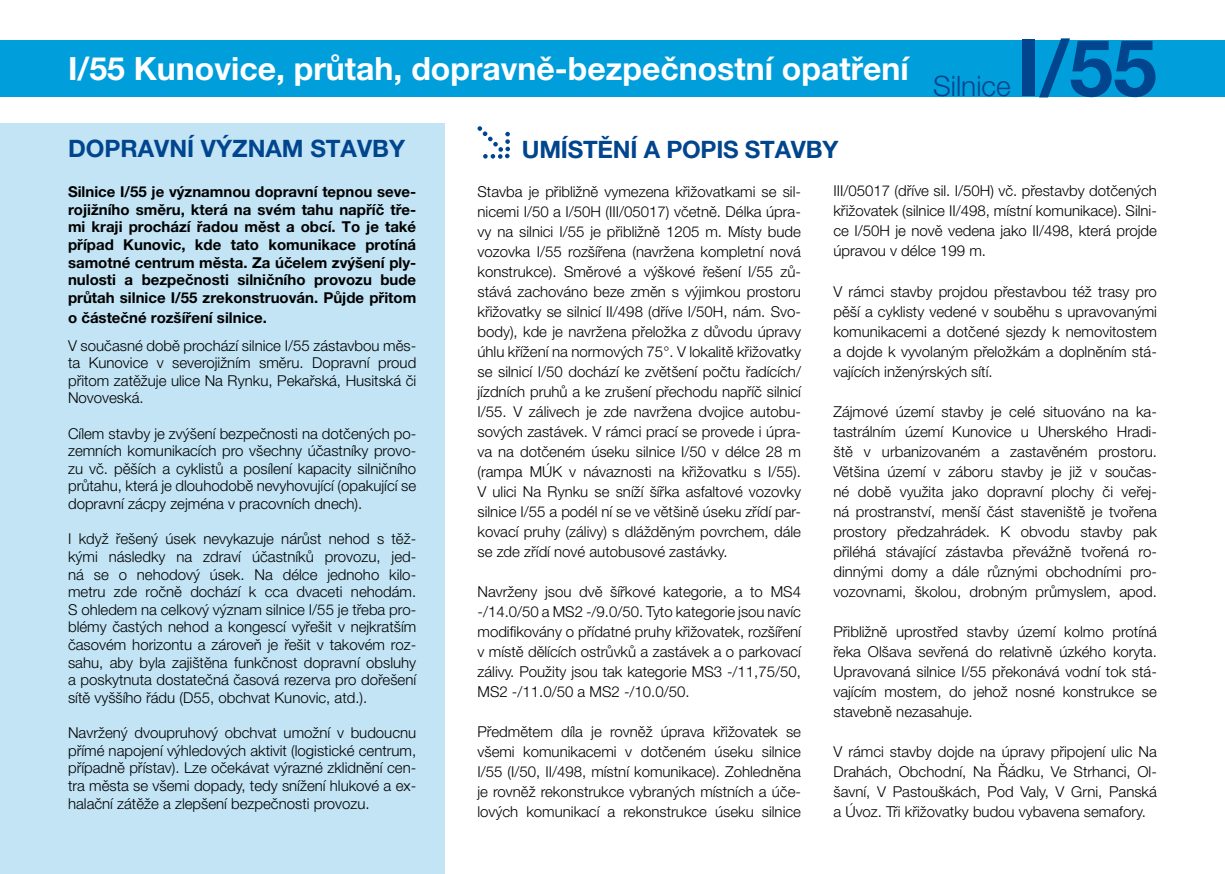
<style>
.page{position:relative;width:1225px;height:874px;background:#fff}
.page>*{position:absolute;margin:0;border:0;box-sizing:border-box;transform-origin:0 0}
.t1{font:700 78.8px "Helvetica Neue LT Pro";color:#00458d}
.t2{font:700 32px "Helvetica Neue LT Pro";color:#fff}
.t3{font:300 28.2px "Helvetica Neue LT Pro";color:#00458d}
.t4{font:700 24px "Helvetica Neue LT Pro";color:#00458d}
.t5{font:300 15px/20px "Helvetica Neue LT Pro";color:#000;text-align:justify}
.t6{font:700 15px/17.6px "Helvetica Neue LT Pro";color:#000;text-align:justify}
</style>
<div class="page">
<div style="left:0;top:40px;width:1225px;height:56px;background:#009fdb"></div>
<div style="left:0;top:123px;width:444px;height:750px;background:#c2e4f5"></div>
<svg style="left:477px;top:126px;width:33px;height:33px"></svg>
<h2 class="t2" style="left:68px;top:48px;width:842px">I/55 Kunovice, průtah, dopravně-bezpečnostní opatření</h2>
<h3 class="t4" style="left:68px;top:133px;width:338px">DOPRAVNÍ VÝZNAM STAVBY</h3>
<h3 class="t4" style="left:522px;top:135px;width:318px">UMÍSTĚNÍ A POPIS STAVBY</h3>
<h3 class="t3" style="left:933px;top:69px;width:79px">Silnice</h3>
<h1 class="t1" style="left:1016px;top:19px;width:142px">I/55</h1>
<p class="t6" style="left:68px;top:183px;width:350px">Silnice I/55 je významnou dopravní tepnou seve&shy;rojižního směru, která na svém tahu napříč tře&shy;mi kraji prochází řadou měst a obcí. To je také případ Kunovic, kde tato komunikace protíná samotné centrum města. Za účelem zvýšení ply&shy;nulosti a bezpečnosti silničního provozu bude průtah silnice I/55 zrekonstruován. Půjde přitom</p>
<p class="t6" style="left:68px;top:308px;width:200px">o částečné rozšíření silnice.</p>
<p class="t5" style="left:68px;top:336px;width:350px;line-height:17.6px">V současné době prochází silnice I/55 zástavbou měs&shy;ta Kunovice v severojižním směru. Dopravní proud přitom zatěžuje ulice Na Rynku, Pekařská, Husitská či Novoveská.</p>
<p class="t5" style="left:68px;top:424px;width:350px;line-height:17.6px">Cílem stavby je zvýšení bezpečnosti na dotčených po&shy;zemních komunikacích pro všechny účastníky provo&shy;zu vč. pěších a cyklistů a posílení kapacity silničního průtahu, která je dlouhodobě nevyhovující (opakující se dopravní zácpy zejména v pracovních dnech).</p>
<p class="t5" style="left:68px;top:529px;width:350px;line-height:17.6px">I když řešený úsek nevykazuje nárůst nehod s těž&shy;kými následky na zdraví účastníků provozu, jed&shy;ná se o nehodový úsek. Na délce jednoho kilo&shy;metru zde ročně dochází k cca dvaceti nehodám.<br>S ohledem na celkový význam silnice I/55 je třeba pro&shy;blémy častých nehod a kongescí vyřešit v nejkratším časovém horizontu a zároveň je řešit v takovém roz&shy;sahu, aby byla zajištěna funkčnost dopravní obsluhy a poskytnuta dostatečná časová rezerva pro dořešení sítě vyššího řádu (D55, obchvat Kunovic, atd.).</p>
<p class="t5" style="left:68px;top:723px;width:350px;line-height:17.6px">Navržený dvoupruhový obchvat umožní v budoucnu přímé napojení výhledových aktivit (logistické centrum, případně přístav). Lze očekávat výrazné zklidnění cen&shy;tra města se všemi dopady, tedy snížení hlukové a ex&shy;halační zátěže a zlepšení bezpečnosti provozu.</p>
<p class="t5" style="left:477px;top:181px;width:325px">Stavba je přibližně vymezena křižovatkami se sil&shy;nicemi I/50 a I/50H (III/05017) včetně. Délka úpra&shy;vy na silnici I/55 je přibližně 1205 m. Místy bude vozovka I/55 rozšířena (navržena kompletní nová konstrukce). Směrové a výškové řešení I/55 zů&shy;stává zachováno beze změn s výjimkou prostoru křižovatky se silnicí II/498 (dříve I/50H, nám. Svo&shy;body), kde je navržena přeložka z důvodu úpravy úhlu křížení na normových 75°. V lokalitě křižovatky se silnicí I/50 dochází ke zvětšení počtu řadících/ jízdních pruhů a ke zrušení přechodu napříč silnicí I/55. V zálivech je zde navržena dvojice autobu&shy;sových zastávek. V rámci prací se provede i úpra&shy;va na dotčeném úseku silnice I/50 v délce 28 m (rampa MÚK v návaznosti na křižovatku s I/55).<br>V ulici Na Rynku se sníží šířka asfaltové vozovky silnice I/55 a podél ní se ve většině úseku zřídí par&shy;kovací pruhy (zálivy) s dlážděným povrchem, dále se zde zřídí nové autobusové zastávky.</p>
<p class="t5" style="left:477px;top:581px;width:325px">Navrženy jsou dvě šířkové kategorie, a to MS4 -/14.0/50 a MS2 -/9.0/50. Tyto kategorie jsou navíc modifikovány o přídatné pruhy křižovatek, rozšíření v místě dělících ostrůvků a zastávek a o parkovací zálivy. Použity jsou tak kategorie MS3 -/11,75/50, MS2 -/11.0/50 a MS2 -/10.0/50.</p>
<p class="t5" style="left:477px;top:721px;width:325px">Předmětem díla je rovněž úprava křižovatek se všemi komunikacemi v dotčeném úseku silnice I/55 (I/50, II/498, místní komunikace). Zohledněna je rovněž rekonstrukce vybraných místních a úče&shy;lových komunikací a rekonstrukce úseku silnice</p>
<p class="t5" style="left:833px;top:181px;width:325px">III/05017 (dříve sil. I/50H) vč. přestavby dotčených křižovatek (silnice II/498, místní komunikace). Silni&shy;ce I/50H je nově vedena jako II/498, která projde úpravou v délce 199 m.</p>
<p class="t5" style="left:833px;top:281px;width:325px">V rámci stavby projdou přestavbou též trasy pro pěší a cyklisty vedené v souběhu s upravovanými komunikacemi a dotčené sjezdy k nemovitostem a dojde k vyvolaným přeložkám a doplněním stá&shy;vajících inženýrských sítí.</p>
<p class="t5" style="left:833px;top:401px;width:325px">Zájmové území stavby je celé situováno na ka&shy;tastrálním území Kunovice u Uherského Hradi&shy;ště v urbanizovaném a zastavěném prostoru.<br>Většina území v záboru stavby je již v součas&shy;né době využita jako dopravní plochy či veřej&shy;ná prostranství, menší část staveniště je tvořena prostory předzahrádek. K obvodu stavby pak přiléhá stávající zástavba převážně tvořená ro&shy;dinnými domy a dále různými obchodními pro&shy;vozovnami, školou, drobným průmyslem, apod.</p>
<p class="t5" style="left:833px;top:621px;width:325px">Přibližně uprostřed stavby území kolmo protíná řeka Olšava sevřená do relativně úzkého koryta.<br>Upravovaná silnice I/55 překonává vodní tok stá&shy;vajícím mostem, do jehož nosné konstrukce se stavebně nezasahuje.</p>
<p class="t5" style="left:833px;top:741px;width:325px">V rámci stavby dojde na úpravy připojení ulic Na Drahách, Obchodní, Na Řádku, Ve Strhanci, Ol&shy;šavní, V Pastouškách, Pod Valy, V Grni, Panská a Úvoz. Tři křižovatky budou vybavena semafory.</p>
</div>
